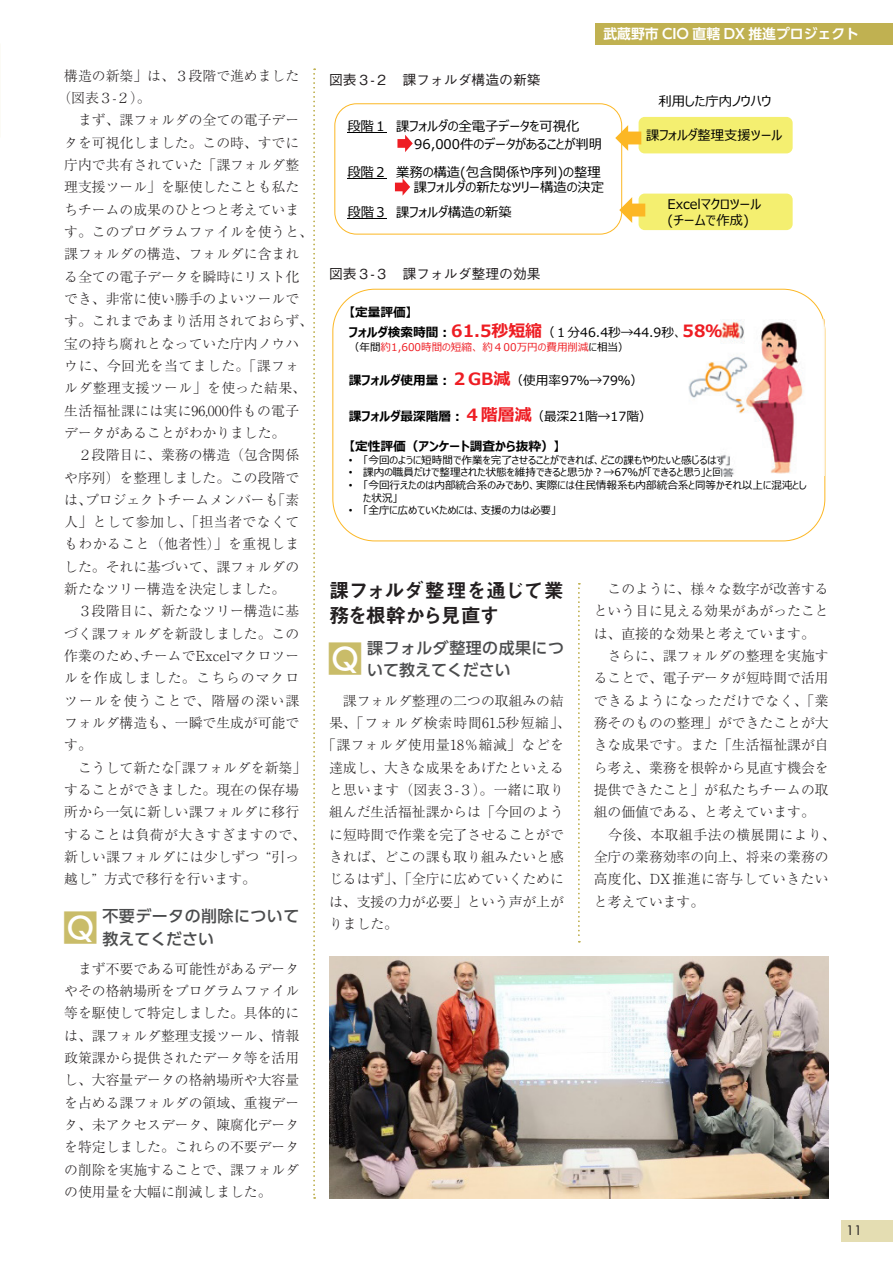
<style>
.page{position:relative;width:893px;height:1263px;background:#fff}
.page>*{position:absolute;margin:0;border:0;box-sizing:border-box;transform-origin:0 0}
.t1{font:500 35.25px "UD Shin Go Pr 6";color:#c9bc69}
.t2{font:20.25px/25.5px "Midashi Go Pr 6 N MB31";letter-spacing:-.065em;color:#231f20}
.t3{font:500 15.9px/22.4px "UD Shin Go Pr 6";letter-spacing:.03em;color:#4b4c4d}
.t4{font:300 13.8px/22.4px "Ryumin Pr 6 N";color:#231f20;text-align:justify}
.t5{font:300 13.8px "Ryumin Pr 6 N";letter-spacing:.035em;color:#231f20}
.t6{font:300 13.8px "Ryumin Pr 6 N";letter-spacing:.07em;color:#231f20}
.t7{font:500 13.8px "Gothic BBB Pr 6 N";color:#231f20}
.t8{font:300 13.8px "Ryumin Pr 6 N";letter-spacing:.025em;color:#231f20}
.t9{font:700 13.8px "UD Shin Go Pr 6 De";color:#fff}
.t10{font:300 13.8px "Ryumin Pr 6 N";letter-spacing:.02em;color:#231f20}
.t11{font:300 13.8px "Ryumin Pr 6 N";letter-spacing:.04em;color:#231f20}
.t12{font:13.35px/24.8px "Meiryo UI";color:#000}
.t13{font:12.75px "Futura Std";color:#231f20}
.t14{font:12.6px/19.5px "Meiryo UI";color:#000}
.t15{font:700 12.6px "Meiryo UI";color:#000}
.t16{font:10.65px/12.6px "Meiryo UI";color:#000}
.t17{font:10.65px "Meiryo UI";color:#ee1d23}
.s1{font-weight:700}
.s2{font-weight:700;font-size:16.95px;color:#ee1d23}
.s3{color:#000}
.s4{font-family:"Arial"}
</style>
<div class="page">
<div style="left:595px;top:23px;width:298px;height:21px;background:#c0b151"></div>
<svg style="left:313px;top:69px;width:2px;height:1130px"></svg>
<svg style="left:578px;top:583px;width:2px;height:359px"></svg>
<hr style="left:347px;top:132px;width:40px;height:1px;background:#000">
<div style="left:334px;top:103px;width:288px;height:132px;border:1px solid #fcb724;border-radius:22px"></div>
<hr style="left:347px;top:178px;width:40px;height:1px;background:#000">
<svg style="left:397px;top:135px;width:16px;height:17px"></svg>
<svg style="left:395px;top:178px;width:15px;height:18px"></svg>
<hr style="left:347px;top:218px;width:40px;height:1px;background:#000">
<div style="left:639px;top:117px;width:154px;height:36px;background:#f4ef70;border-radius:6px"></div>
<div style="left:639px;top:194px;width:154px;height:36px;background:#f4ef70;border-radius:6px"></div>
<svg style="left:615px;top:125px;width:26px;height:26px"></svg>
<svg style="left:619px;top:197px;width:26px;height:26px"></svg>
<div style="left:332px;top:289px;width:493px;height:252px;background:#fff;border:1px solid #fcb724;border-radius:42px"></div>
<img style="left:688px;top:362px;width:32px;height:36px">
<img style="left:720px;top:320px;width:105px;height:155px">
<img style="left:329px;top:956px;width:500px;height:243px">
<div style="left:842px;top:1220px;width:51px;height:22px;background:#e4ddb2"></div>
<p class="t4" style="left:64px;top:64px;width:236px">構造の新築」は、3段階で進めました</p>
<p class="t4" style="left:57px;top:86px;width:95px">（図表3-2）。</p>
<p class="t4" style="left:64px;top:108px;width:236px">　まず、課フォルダの全ての電子デー</p>
<p class="t4" style="left:64px;top:131px;width:236px">タを可視化しました。この時、すでに</p>
<p class="t4" style="left:64px;top:153px;width:236px">庁内で共有されていた「課フォルダ整</p>
<p class="t4" style="left:64px;top:175px;width:236px">理支援ツール」を駆使したことも私た</p>
<p class="t4" style="left:64px;top:197px;width:236px">ちチームの成果のひとつと考えていま</p>
<p class="t4" style="left:64px;top:220px;width:250px">す。このプログラムファイルを使うと、</p>
<p class="t4" style="left:64px;top:242px;width:236px">課フォルダの構造、フォルダに含まれ</p>
<p class="t4" style="left:64px;top:264px;width:236px">る全ての電子データを瞬時にリスト化</p>
<p class="t4" style="left:64px;top:287px;width:236px">でき、非常に使い勝手のよいツールで</p>
<p class="t4" style="left:64px;top:309px;width:250px">す。これまであまり活用されておらず、</p>
<p class="t4" style="left:64px;top:331px;width:236px">宝の持ち腐れとなっていた庁内ノウハ</p>
<p class="t11" style="left:64px;top:355px;width:236px">ウに、今回光を当てました。「課フォ</p>
<p class="t5" style="left:64px;top:377px;width:243px">ルダ整理支援ツール」を使った結果、</p>
<p class="t8" style="left:64px;top:399px;width:236px">生活福祉課には実に96,000件もの電子</p>
<p class="t4" style="left:64px;top:421px;width:223px">データがあることがわかりました。</p>
<p class="t4" style="left:64px;top:443px;width:236px">　2段階目に、業務の構造（包含関係</p>
<p class="t4" style="left:64px;top:465px;width:236px">や序列）を整理しました。この段階で</p>
<p class="t4" style="left:64px;top:488px;width:236px">は、プロジェクトチームメンバーも「素</p>
<p class="t5" style="left:64px;top:511px;width:236px">人」として参加し、「担当者でなくて</p>
<p class="t5" style="left:64px;top:533px;width:236px">もわかること（他者性）」を重視しま</p>
<p class="t4" style="left:64px;top:555px;width:236px">した。それに基づいて、課フォルダの</p>
<p class="t4" style="left:64px;top:577px;width:223px">新たなツリー構造を決定しました。</p>
<p class="t4" style="left:64px;top:599px;width:236px">　3段階目に、新たなツリー構造に基</p>
<p class="t4" style="left:64px;top:622px;width:236px">づく課フォルダを新設しました。この</p>
<p class="t4" style="left:64px;top:644px;width:236px">作業のため、チームでExcelマクロツー</p>
<p class="t6" style="left:64px;top:667px;width:236px">ルを作成しました。こちらのマクロ</p>
<p class="t6" style="left:64px;top:690px;width:236px">ツールを使うことで、階層の深い課</p>
<p class="t4" style="left:64px;top:711px;width:236px">フォルダ構造も、一瞬で生成が可能で</p>
<p class="t4" style="left:64px;top:733px;width:29px">す。</p>
<p class="t4" style="left:64px;top:755px;width:243px">　こうして新たな「課フォルダを新築」</p>
<p class="t4" style="left:64px;top:778px;width:236px">することができました。現在の保存場</p>
<p class="t4" style="left:64px;top:800px;width:236px">所から一気に新しい課フォルダに移行</p>
<p class="t5" style="left:64px;top:824px;width:243px">することは負荷が大きすぎますので、</p>
<p class="t4" style="left:64px;top:845px;width:236px">新しい課フォルダには少しずつ “引っ</p>
<p class="t4" style="left:64px;top:867px;width:193px">越し” 方式で移行を行います。</p>
<h1 class="t1" style="left:63px;top:898px;width:37px">Q</h1>
<p class="t3" style="left:103px;top:905px;width:198px">不要データの削除について教えてください</p>
<p class="t4" style="left:64px;top:956px;width:236px">　まず不要である可能性があるデータやその格納場所をプログラムファイル等を駆使して特定しました。具体的には、課フォルダ整理支援ツール、情報政策課から提供されたデータ等を活用し、大容量データの格納場所や大容量を占める課フォルダの領域、重複データ、未アクセスデータ、陳腐化データを特定しました。これらの不要データの削除を実施することで、課フォルダの使用量を大幅に削減しました。</p>
<p class="t7" style="left:329px;top:69px;width:213px">図表3-2　課フォルダ構造の新築</p>
<p class="t9" style="left:603px;top:22px;width:257px">武蔵野市 CIO 直轄 DX 推進プロジェクト</p>
<p class="t12" style="left:659px;top:90px;width:114px">利用した庁内ノウハウ</p>
<p class="t12" style="left:347px;top:114px;width:234px">段階１ 課フォルダの全電子データを可視化</p>
<p class="t12" style="left:347px;top:160px;width:255px">段階２ 業務の構造(包含関係や序列)の整理</p>
<p class="t12" style="left:414px;top:133px;width:189px">96,000件のデータがあることが判明</p>
<p class="t12" style="left:347px;top:176px;width:258px;text-indent:67px">課フォルダの新たなツリー構造の決定段階３ 課フォルダ構造の新築</p>
<p class="t7" style="left:329px;top:263px;width:213px">図表3-3　課フォルダ整理の効果</p>
<p class="t12" style="left:646px;top:124px;width:138px">課フォルダ整理支援ツール</p>
<p class="t12" style="left:667px;top:197px;width:95px;line-height:16px">Excelマクロツール(チームで作成)</p>
<p class="t14" style="left:349px;top:304px;width:404px"><span class="s1">【定量評価】<br>フォルダ検索時間：</span><span class="s2">61.5秒短縮</span>（１分46.4秒→44.9秒、<span class="s2">58％減</span>）</p>
<p class="t17" style="left:349px;top:340px;width:281px"><span class="s3">（年間</span>約1,600時間の短縮、約４00万円の費用削減<span class="s3">に相当）</span></p>
<p class="t14" style="left:349px;top:371px;width:296px"><span class="s1">課フォルダ使用量：</span><span class="s2">２GB減</span>（使用率97％→79％）</p>
<p class="t14" style="left:349px;top:407px;width:304px"><span class="s1">課フォルダ最深階層：</span><span class="s2">４階層減</span>（最深21階→17階）</p>
<p class="t15" style="left:349px;top:437px;width:213px">【定性評価（アンケート調査から抜粋）】</p>
<p class="t16" style="left:349px;top:454px;width:383px"><span class="s4">•</span> 「今回のように短時間で作業を完了させることができれば、どこの課もやりたいと感じるはず」</p>
<p class="t16" style="left:349px;top:467px;width:386px"><span class="s4">•</span> 課内の職員だけで整理された状態を維持できると思うか？→67％が「できると思う」と回答</p>
<p class="t16" style="left:363px;top:479px;width:445px;text-indent:-14px"><span class="s4">•</span> 「今回行えたのは内部統合系のみであり、実際には住民情報系も内部統合系と同等かそれ以上に混沌とした状況」</p>
<p class="t16" style="left:349px;top:505px;width:209px"><span class="s4">•</span> 「全庁に広めていくためには、支援の力は必要」</p>
<h2 class="t2" style="left:329px;top:576px;width:236px">課フォルダ整理を通じて業務を根幹から見直す</h2>
<h1 class="t1" style="left:328px;top:630px;width:37px">Q</h1>
<p class="t3" style="left:367px;top:636px;width:198px">課フォルダ整理の成果について教えてください</p>
<p class="t4" style="left:329px;top:689px;width:236px">　課フォルダ整理の二つの取組みの結</p>
<p class="t6" style="left:329px;top:712px;width:243px">果、「フォルダ検索時間61.5秒短縮」、</p>
<p class="t5" style="left:322px;top:734px;width:243px">「課フォルダ使用量18％縮減」などを</p>
<p class="t4" style="left:329px;top:756px;width:236px">達成し、大きな成果をあげたといえる</p>
<p class="t10" style="left:329px;top:779px;width:236px">と思います（図表3-3）。一緒に取り</p>
<p class="t4" style="left:329px;top:800px;width:236px">組んだ生活福祉課からは「今回のよう</p>
<p class="t4" style="left:329px;top:823px;width:236px">に短時間で作業を完了させることがで</p>
<p class="t4" style="left:329px;top:845px;width:236px">きれば、どこの課も取り組みたいと感</p>
<p class="t4" style="left:329px;top:867px;width:236px">じるはず」、「全庁に広めていくために</p>
<p class="t4" style="left:329px;top:889px;width:236px">は、支援の力が必要」という声が上が</p>
<p class="t4" style="left:329px;top:912px;width:71px">りました。</p>
<p class="t4" style="left:594px;top:577px;width:243px;text-align:left">　このように、様々な数字が改善するという目に見える効果があがったことは、直接的な効果と考えています。<br>　さらに、課フォルダの整理を実施することで、電子データが短時間で活用できるようになっただけでなく、「業務そのものの整理」ができたことが大きな成果です。また「生活福祉課が自ら考え、業務を根幹から見直す機会を提供できたこと」が私たちチームの取組の価値である、と考えています。<br>　今後、本取組手法の横展開により、全庁の業務効率の向上、将来の業務の高度化、DX推進に寄与していきたいと考えています。</p>
<p class="t13" style="left:846px;top:1222px;width:17px">11</p>
</div>
